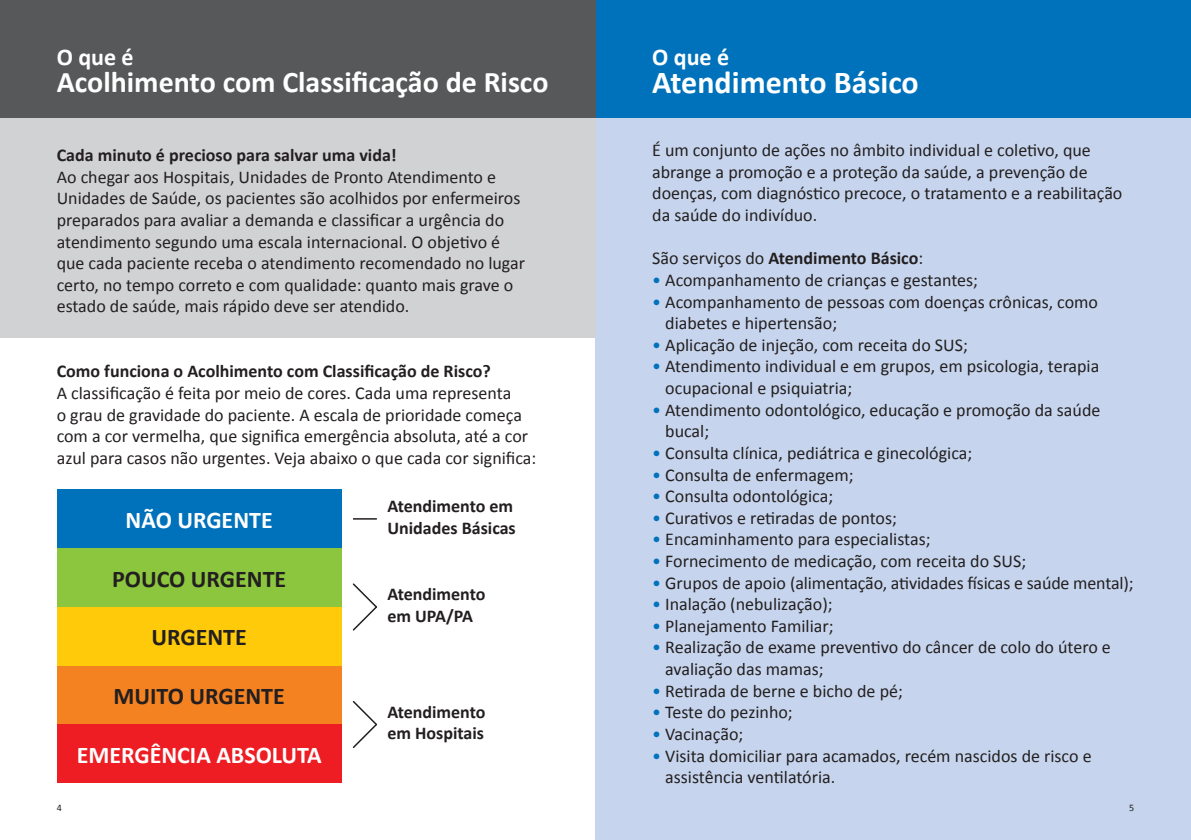
<style>
.page{position:relative;width:1191px;height:840px;background:#fff}
.page>*{position:absolute;margin:0;border:0;box-sizing:border-box;transform-origin:0 0}
.Título{font:700 32px "Calibri";color:#fff}
.Título-2{font:700 30px "Calibri";color:#fff}
.Subtítulo{font:700 24px "Calibri";color:#fff}
.Subtítulo-2{font:700 24px "Calibri";color:#231f20}
.Texto_com_marcador{font:18px/21.6px "Calibri";color:#231f20}
.Texto{font:18px/21.6px "Calibri";color:#231f20}
.Texto-2{font:700 18px/21.6px "Calibri";color:#231f20}
.Numeração_de_páginas{font:10px "Calibri";color:#231f20}
.s1{font-weight:400}
.s2{color:#0072bc}
</style>
<div class="page">
<div style="left:595px;top:106px;width:596px;height:733px;background:#c6d5ed"></div>
<div style="left:595px;top:0;width:596px;height:117px;background:#0072bc"></div>
<div style="left:0;top:106px;width:595px;height:231px;background:#d1d2d4"></div>
<div style="left:0;top:0;width:595px;height:117px;background:#57585a"></div>
<div style="left:57px;top:665px;width:285px;height:59px;background:#f58220"></div>
<div style="left:57px;top:724px;width:285px;height:58px;background:#ee1d23"></div>
<div style="left:57px;top:606px;width:285px;height:59px;background:#feca0a"></div>
<div style="left:57px;top:548px;width:285px;height:58px;background:#8bc63e"></div>
<div style="left:57px;top:489px;width:285px;height:59px;background:#0072bc"></div>
<svg style="left:353px;top:518px;width:24px;height:1px"></svg>
<svg style="left:352px;top:701px;width:26px;height:47px"></svg>
<svg style="left:352px;top:583px;width:25px;height:48px"></svg>
<p class="Subtítulo" style="left:57px;top:42px;width:78px">O que é</p>
<p class="Título-2" style="left:57px;top:63px;width:493px">Acolhimento com Classificação de Risco</p>
<p class="Texto-2" style="left:57px;top:144px;width:342px">Cada minuto é precioso para salvar uma vida!</p>
<p class="Texto" style="left:57px;top:166px;width:470px">Ao chegar aos Hospitais, Unidades de Pronto Atendimento e Unidades de Saúde, os pacientes são acolhidos por enfermeiros preparados para avaliar a demanda e classificar a urgência do atendimento segundo uma escala internacional. O objetivo é que cada paciente receba o atendimento recomendado no lugar certo, no tempo correto e com qualidade: quanto mais grave o estado de saúde, mais rápido deve ser atendido.</p>
<p class="Texto-2" style="left:57px;top:360px;width:435px">Como funciona o Acolhimento com Classificação de Risco?</p>
<p class="Texto" style="left:57px;top:382px;width:481px">A classificação é feita por meio de cores. Cada uma representa<br>o grau de gravidade do paciente. A escala de prioridade começa com a cor vermelha, que significa emergência absoluta, até a cor azul para casos não urgentes. Veja abaixo o que cada cor significa:</p>
<p class="Subtítulo" style="left:126px;top:504px;width:149px">NÃO URGENTE</p>
<p class="Subtítulo-2" style="left:112px;top:563px;width:176px">POUCO URGENTE</p>
<p class="Subtítulo-2" style="left:151px;top:621px;width:97px">URGENTE</p>
<p class="Numeração_de_páginas" style="left:57px;top:801px;width:7px">4</p>
<p class="Subtítulo-2" style="left:113px;top:680px;width:173px">MUITO URGENTE</p>
<p class="Subtítulo" style="left:77px;top:739px;width:246px">EMERGÊNCIA ABSOLUTA</p>
<p class="Texto-2" style="left:387px;top:495px;width:130px">Atendimento em<br>Unidades Básicas</p>
<p class="Texto-2" style="left:387px;top:583px;width:100px">Atendimento em UPA/PA</p>
<p class="Texto-2" style="left:387px;top:700px;width:100px">Atendimento em Hospitais</p>
<p class="Subtítulo" style="left:652px;top:42px;width:78px">O que é</p>
<p class="Título" style="left:652px;top:62px;width:268px">Atendimento Básico</p>
<p class="Texto" style="left:652px;top:139px;width:472px">É um conjunto de ações no âmbito individual e coletivo, que abrange a promoção e a proteção da saúde, a prevenção de doenças, com diagnóstico precoce, o tratamento e a reabilitação da saúde do indivíduo.</p>
<p class="Texto-2" style="left:652px;top:247px;width:272px"><span class="s1">São serviços do</span> Atendimento Básico<span class="s1">:</span></p>
<p class="Texto_com_marcador" style="left:652px;top:269px;width:327px"><span class="s2">•</span> Acompanhamento de crianças e gestantes;</p>
<p class="Texto_com_marcador" style="left:665px;top:290px;width:434px;text-indent:-13px"><span class="s2">•</span> Acompanhamento de pessoas com doenças crônicas, como diabetes e hipertensão;</p>
<p class="Texto_com_marcador" style="left:652px;top:334px;width:317px"><span class="s2">•</span> Aplicação de injeção, com receita do SUS;</p>
<p class="Texto_com_marcador" style="left:665px;top:355px;width:435px;text-indent:-13px"><span class="s2">•</span> Atendimento individual e em grupos, em psicologia, terapia ocupacional e psiquiatria;</p>
<p class="Texto_com_marcador" style="left:665px;top:398px;width:437px;text-indent:-13px"><span class="s2">•</span> Atendimento odontológico, educação e promoção da saúde bucal;</p>
<p class="Texto_com_marcador" style="left:652px;top:442px;width:321px"><span class="s2">•</span> Consulta clínica, pediátrica e ginecológica;</p>
<p class="Texto_com_marcador" style="left:652px;top:463px;width:203px"><span class="s2">•</span> Consulta de enfermagem;</p>
<p class="Texto_com_marcador" style="left:652px;top:485px;width:182px"><span class="s2">•</span> Consulta odontológica;</p>
<p class="Texto_com_marcador" style="left:652px;top:506px;width:246px"><span class="s2">•</span> Curativos e retiradas de pontos;</p>
<p class="Texto_com_marcador" style="left:652px;top:528px;width:280px"><span class="s2">•</span> Encaminhamento para especialistas;</p>
<p class="Texto_com_marcador" style="left:652px;top:550px;width:375px"><span class="s2">•</span> Fornecimento de medicação, com receita do SUS;</p>
<p class="Texto_com_marcador" style="left:652px;top:571px;width:483px"><span class="s2">•</span> Grupos de apoio (alimentação, atividades físicas e saúde mental);</p>
<p class="Texto_com_marcador" style="left:652px;top:593px;width:182px"><span class="s2">•</span> Inalação (nebulização);</p>
<p class="Texto_com_marcador" style="left:652px;top:614px;width:183px"><span class="s2">•</span> Planejamento Familiar;</p>
<p class="Texto_com_marcador" style="left:665px;top:636px;width:447px;text-indent:-13px"><span class="s2">•</span> Realização de exame preventivo do câncer de colo do útero e avaliação das mamas;</p>
<p class="Texto_com_marcador" style="left:652px;top:679px;width:252px"><span class="s2">•</span> Retirada de berne e bicho de pé;</p>
<p class="Texto_com_marcador" style="left:652px;top:701px;width:142px"><span class="s2">•</span> Teste do pezinho;</p>
<p class="Texto_com_marcador" style="left:652px;top:722px;width:93px"><span class="s2">•</span> Vacinação;</p>
<p class="Texto_com_marcador" style="left:665px;top:744px;width:428px;text-indent:-13px"><span class="s2">•</span> Visita domiciliar para acamados, recém nascidos de risco e assistência ventilatória.</p>
<p class="Numeração_de_páginas" style="left:1129px;top:801px;width:7px">5</p>
</div>
